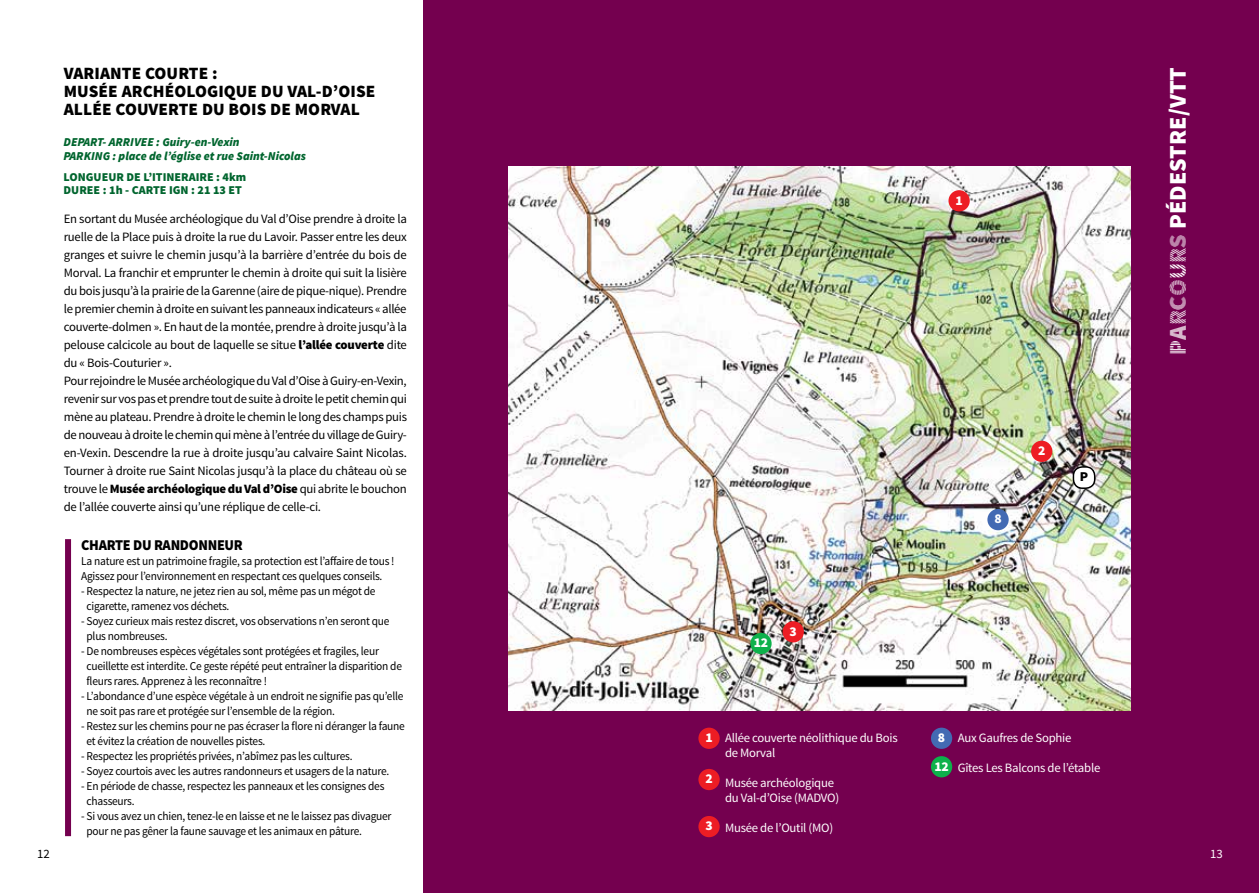
<style>
.page{position:relative;width:1259px;height:893px;background:#fff}
.page>*{position:absolute;margin:0;border:0;box-sizing:border-box;transform-origin:0 0}
.t1{font:900 24px "Source Sans Pro";letter-spacing:.005em;color:#fff}
.t2{font:900 17.25px/18px "Source Sans Pro";letter-spacing:.005em;color:#000}
.t3{font:900 15px "Source Sans Pro";letter-spacing:-.02em;color:#000;scale:.95 1}
.t4{font:900 13.5px/28.5px "Source Sans Pro";color:#fff}
.t5{font:900 13.5px "Source Sans Pro";color:#000}
.t6{font:12.75px/18px "Source Sans Pro";letter-spacing:-.02em;color:#000}
.t7{font:12.75px/15px "Source Sans Pro";letter-spacing:-.02em;color:#fff}
.t8{font:12px/15px "Source Sans Pro";letter-spacing:-.02em;color:#000;scale:.95 1}
.t9{font:italic 900 12px/13.5px "Source Sans Pro";color:#00652e}
.t10{font:900 12px "Source Sans Pro";color:#00652e}
.s1{font-family:"Source Sans Pro DISPLAY";font-weight:400}
.s2{font-weight:900}
</style>
<div class="page">
<div style="left:424px;top:0;width:835px;height:893px;background:#74004f"></div>
<img style="left:508px;top:167px;width:622px;height:543px">
<div style="left:65px;top:539px;width:6px;height:297px;background:#74004f"></div>
<div style="left:987px;top:509px;width:21px;height:21px;background:#436ab3;border-radius:50%"></div>
<div style="left:750px;top:633px;width:21px;height:21px;background:#0db14b;border-radius:50%"></div>
<div style="left:948px;top:190px;width:21px;height:21px;background:#ed1d24;border-radius:50%"></div>
<div style="left:1031px;top:441px;width:21px;height:21px;background:#ed1d24;border-radius:50%"></div>
<div style="left:782px;top:621px;width:22px;height:21px;background:#ed1d24;border-radius:50%"></div>
<div style="left:1073px;top:467px;width:21px;height:21px;background:#fff;border-radius:9px"></div>
<div style="left:1072px;top:466px;width:23px;height:23px;border:2px solid #000;border-radius:9px"></div>
<div style="left:931px;top:728px;width:21px;height:21px;background:#436ab3;border-radius:50%"></div>
<div style="left:931px;top:756px;width:21px;height:21px;background:#0db14b;border-radius:50%"></div>
<div style="left:698px;top:728px;width:21px;height:21px;background:#ed1d24;border-radius:50%"></div>
<div style="left:698px;top:769px;width:21px;height:21px;background:#ed1d24;border-radius:50%"></div>
<div style="left:698px;top:816px;width:21px;height:21px;background:#ed1d24;border-radius:50%"></div>
<h2 class="t2" style="left:64px;top:65px;width:313px">VARIANTE COURTE :<br>MUSÉE ARCHÉOLOGIQUE DU VAL-D’OISE<br>ALLÉE COUVERTE DU BOIS DE MORVAL</h2>
<h1 class="t1" style="left:1162px;top:355px;width:288px;rotate:-90deg"><span class="s1">Parcours</span> PÉDESTRE/VTT</h1>
<p class="t9" style="left:64px;top:135px;width:244px">DEPART- ARRIVEE : Guiry-en-Vexin<br>PARKING : place de l’église et rue Saint-Nicolas</p>
<p class="t10" style="left:64px;top:169px;width:9px">LONGUEUR</p>
<p class="t10" style="left:126px;top:169px;width:33px">DE L’ITINERAIRE</p>
<p class="t10" style="left:216px;top:169px;width:32px">: 4KM</p>
<p class="t10" style="left:64px;top:182px;width:16px">DUREE</p>
<p class="t10" style="left:103px;top:182px;width:37px">: 1H - CARTE</p>
<p class="t10" style="left:169px;top:182px;width:7px">IGN</p>
<p class="t10" style="left:191px;top:182px;width:45px">: 21 13 ET</p>
<p class="t4" style="left:955px;top:186px;width:9px">1</p>
<p class="t6" style="left:64px;top:210px;width:345px">En sortant du Musée archéologique du Val d’Oise prendre à droite la ruelle de la Place puis à droite la rue du Lavoir. Passer entre les deux granges et suivre le chemin jusqu’à la barrière d’entrée du bois de Morval. La franchir et emprunter le chemin à droite qui suit la lisière du bois jusqu’à la prairie de la Garenne (aire de pique-nique). Prendre le premier chemin à droite en suivant les panneaux indicateurs « allée couverte-dolmen ». En haut de la montée, prendre à droite jusqu’à la pelouse calcicole au bout de laquelle se situe <span class="s2">L’ALLÉE COUVERTE</span> dite du « Bois-Couturier ».<br>Pour rejoindre le Musée archéologique du Val d’Oise à Guiry-en-Vexin, revenir sur vos pas et prendre tout de suite à droite le petit chemin qui mène au plateau. Prendre à droite le chemin le long des champs puis de nouveau à droite le chemin qui mène à l’entrée du village de Guiry&shy;en-Vexin. Descendre la rue à droite jusqu’au calvaire Saint Nicolas.<br>Tourner à droite rue Saint Nicolas jusqu’à la place du château où se trouve le <span class="s2">MUSÉE ARCHÉOLOGIQUE DU VAL D’OISE</span> qui abrite le bouchon de l’allée couverte ainsi qu’une réplique de celle-ci.</p>
<p class="t4" style="left:1038px;top:437px;width:9px">2</p>
<p class="t5" style="left:1080px;top:468px;width:8px">P</p>
<p class="t4" style="left:994px;top:505px;width:9px">8</p>
<p class="t3" style="left:81px;top:536px;width:172px">CHARTE DU RANDONNEUR</p>
<p class="t8" style="left:81px;top:554px;width:331px">La nature est un patrimoine fragile, sa protection est l’affaire de tous !<br>Agissez pour l’environnement en respectant ces quelques conseils.</p>
<p class="t8" style="left:87px;top:584px;width:306px;text-indent:-5px">- Respectez la nature, ne jetez rien au sol, même pas un mégot de cigarette, ramenez vos déchets.</p>
<p class="t8" style="left:87px;top:614px;width:320px;text-indent:-5px">- Soyez curieux mais restez discret, vos observations n’en seront que plus nombreuses.</p>
<p class="t8" style="left:87px;top:644px;width:334px;text-indent:-5px">- De nombreuses espèces végétales sont protégées et fragiles, leur cueillette est interdite. Ce geste répété peut entraîner la disparition de fleurs rares. Apprenez à les reconnaître !</p>
<p class="t8" style="left:87px;top:689px;width:335px;text-indent:-5px">- L’abondance d’une espèce végétale à un endroit ne signifie pas qu’elle ne soit pas rare et protégée sur l’ensemble de la région.</p>
<p class="t8" style="left:87px;top:719px;width:337px;text-indent:-5px">- Restez sur les chemins pour ne pas écraser la flore ni déranger la faune et évitez la création de nouvelles pistes.</p>
<p class="t8" style="left:81px;top:749px;width:287px">- Respectez les propriétés privées, n’abîmez pas les cultures.</p>
<p class="t8" style="left:81px;top:764px;width:326px">- Soyez courtois avec les autres randonneurs et usagers de la nature.</p>
<p class="t8" style="left:87px;top:779px;width:315px;text-indent:-5px">- En période de chasse, respectez les panneaux et les consignes des chasseurs.</p>
<p class="t8" style="left:87px;top:809px;width:322px;text-indent:-5px">- Si vous avez un chien, tenez-le en laisse et ne le laissez pas divaguer pour ne pas gêner la faune sauvage et les animaux en pâture.</p>
<p class="t4" style="left:754px;top:629px;width:16px">12</p>
<p class="t4" style="left:789px;top:617px;width:9px">3</p>
<p class="t4" style="left:705px;top:724px;width:9px">1</p>
<p class="t4" style="left:705px;top:765px;width:9px">2</p>
<p class="t4" style="left:705px;top:812px;width:9px">3</p>
<p class="t7" style="left:725px;top:730px;width:174px">Allée couverte néolithique du Bois de Morval</p>
<p class="t7" style="left:725px;top:775px;width:116px">Musée archéologique du Val-d’Oise (MADVO)</p>
<p class="t7" style="left:725px;top:820px;width:110px">Musée de l’Outil (MO)</p>
<p class="t4" style="left:934px;top:724px;width:16px">8<br>12</p>
<p class="t7" style="left:957px;top:730px;width:115px">Aux Gaufres de Sophie</p>
<p class="t7" style="left:957px;top:760px;width:144px">Gîtes Les Balcons de l’étable</p>
<p class="t6" style="left:37px;top:845px;width:14px">12</p>
<p class="t7" style="left:1210px;top:847px;width:14px">13</p>
</div>
